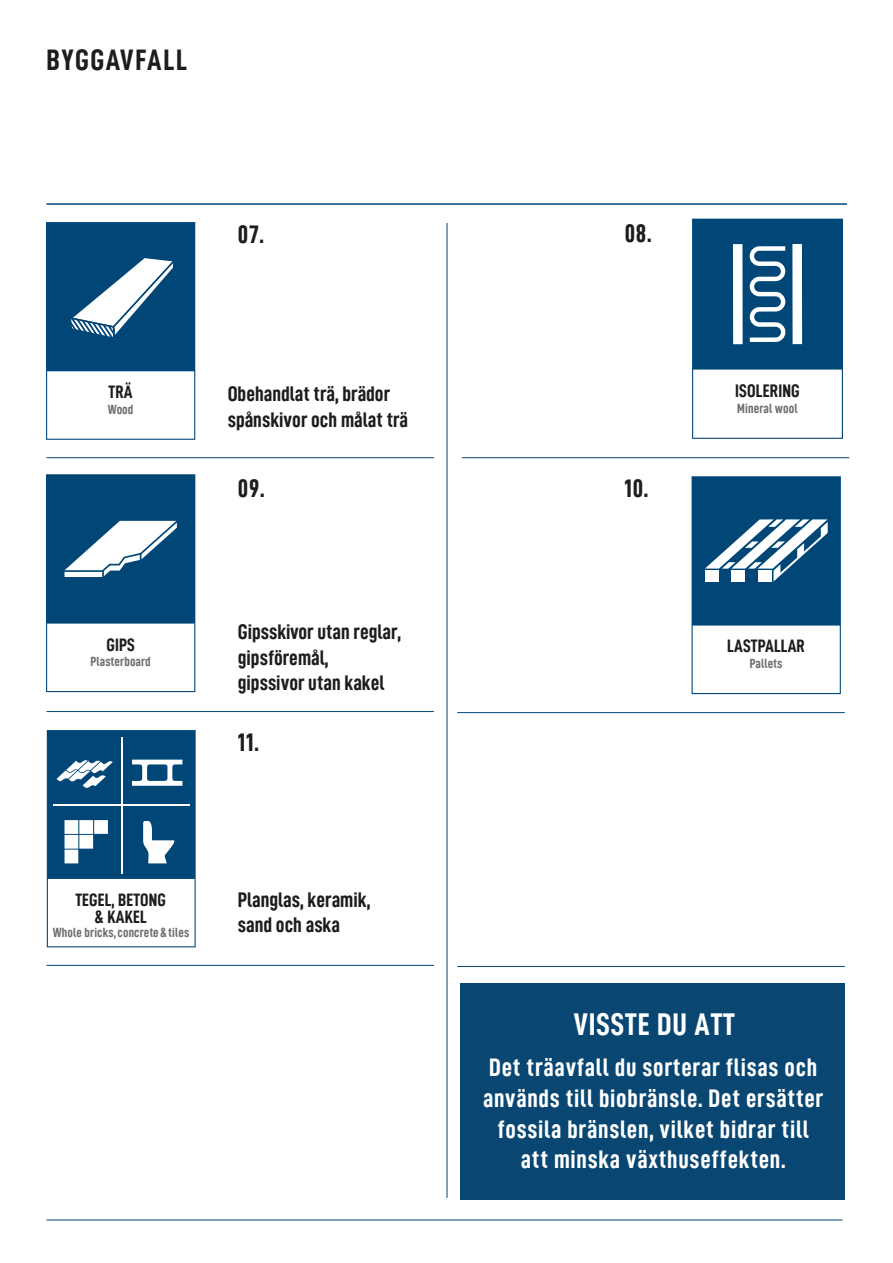
<style>
.page{position:relative;width:893px;height:1263px;background:#fff}
.page>*{position:absolute;margin:0;border:0;box-sizing:border-box;transform-origin:0 0}
.t1{font:31.5px "D DIN Condensed Bold";letter-spacing:.03em;color:#fff}
.t2{font:29.7px "D DIN Condensed Bold";letter-spacing:.05em;color:#1d1d1b}
.t3{font:25.5px/30.6px "D DIN Condensed Bold";letter-spacing:.03em;color:#fff;text-align:center}
.t4{font:25.5px "D DIN Condensed Bold";letter-spacing:.03em;color:#1d1d1b}
.t5{font:21.3px/25.5px "D DIN Condensed Bold";color:#1d1d1b}
.t6{font:18.3px "D DIN Condensed Bold";letter-spacing:.01em;color:#1d1d1b}
.t7{font:18.15px "D DIN Condensed Bold";letter-spacing:.01em;color:#1d1d1b}
.t8{font:18px/17.4px "D DIN Condensed Bold";letter-spacing:.01em;color:#1d1d1b;text-align:center}
.t9{font:13.5px "D DIN Condensed Bold";letter-spacing:.01em;color:#706f6f}
.t10{font:13.35px "D DIN Condensed Bold";letter-spacing:.01em;color:#706f6f}
</style>
<div class="page">
<hr style="left:447px;top:223px;width:1px;height:975px;background:#004778">
<hr style="left:46px;top:457px;width:388px;height:1px;background:#004778">
<hr style="left:46px;top:711px;width:388px;height:1px;background:#004778">
<hr style="left:46px;top:965px;width:388px;height:1px;background:#004778">
<hr style="left:46px;top:1219px;width:796px;height:1px;background:#004778">
<hr style="left:457px;top:712px;width:388px;height:1px;background:#004778">
<hr style="left:457px;top:966px;width:388px;height:1px;background:#004778">
<hr style="left:462px;top:457px;width:387px;height:1px;background:#004778">
<hr style="left:46px;top:204px;width:801px;height:1px;background:#004778">
<div style="left:460px;top:983px;width:385px;height:217px;background:#094772"></div>
<svg style="left:692px;top:476px;width:149px;height:218px"></svg>
<svg style="left:46px;top:222px;width:149px;height:218px"></svg>
<svg style="left:46px;top:474px;width:149px;height:218px"></svg>
<div style="left:65px;top:572px;width:37px;height:5px;background:#fff"></div>
<svg style="left:47px;top:730px;width:149px;height:217px"></svg>
<svg style="left:692px;top:219px;width:151px;height:220px"></svg>
<p class="t2" style="left:46px;top:44px;width:142px">BYGGAVFALL</p>
<p class="t7" style="left:109px;top:382px;width:26px">TRÄ</p>
<p class="t10" style="left:108px;top:402px;width:27px">Wood</p>
<p class="t7" style="left:106px;top:634px;width:30px">GIPS</p>
<p class="t10" style="left:91px;top:654px;width:62px">Plasterboard</p>
<p class="t4" style="left:238px;top:220px;width:28px">07.</p>
<p class="t5" style="left:228px;top:381px;width:182px">Obehandlat trä, brädor spånskivor och målat trä</p>
<p class="t4" style="left:238px;top:474px;width:28px">09.</p>
<p class="t5" style="left:238px;top:619px;width:165px">Gipsskivor utan reglar, gipsföremål,<br>gipssivor utan kakel</p>
<p class="t4" style="left:238px;top:728px;width:22px">11.</p>
<p class="t8" style="left:75px;top:890px;width:92px">TEGEL, BETONG &amp; KAKEL</p>
<p class="t10" style="left:53px;top:925px;width:138px">Whole bricks,concrete&amp;tiles</p>
<p class="t5" style="left:238px;top:886px;width:134px">Planglas, keramik, sand och aska</p>
<p class="t4" style="left:625px;top:219px;width:28px">08.</p>
<p class="t4" style="left:624px;top:474px;width:25px">10.</p>
<p class="t6" style="left:735px;top:380px;width:66px">ISOLERING</p>
<p class="t9" style="left:737px;top:401px;width:62px">Mineral wool</p>
<p class="t7" style="left:727px;top:636px;width:79px">LASTPALLAR</p>
<p class="t10" style="left:750px;top:656px;width:34px">Pallets</p>
<p class="t1" style="left:574px;top:1006px;width:163px">VISSTE DU ATT</p>
<p class="t3" style="left:483px;top:1052px;width:342px">Det träavfall du sorterar flisas och används till biobränsle. Det ersätter fossila bränslen, vilket bidrar till att minska växthuseffekten.</p>
</div>
